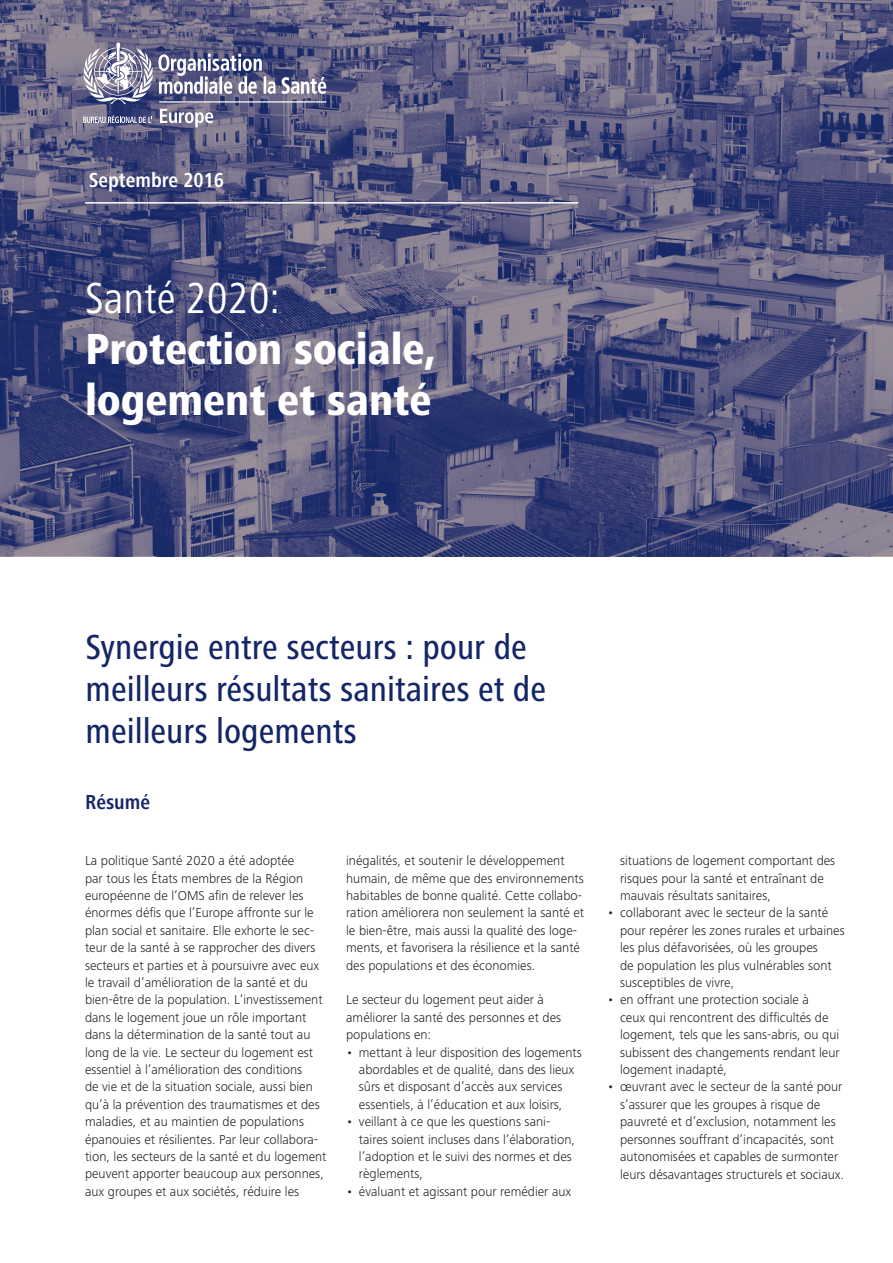
<style>
.page{position:relative;width:893px;height:1263px;background:#fff}
.page>*{position:absolute;margin:0;border:0;box-sizing:border-box;transform-origin:0 0}
.t1{font:800 condensed 45px/51px "Frutiger Next LT";color:#fff}
.t2{font:condensed 45px "Frutiger Next LT";color:#fff}
.t3{font:500 condensed 36px/42px "Frutiger Next LT";color:#142667}
.t4{font:700 condensed 21px "Frutiger Next LT";color:#fff}
.t5{font:700 condensed 21px "Frutiger Next LT";color:#142667}
.t6{font:300 13.5px/17.4px "Frutiger Next LT";color:#231f20}
</style>
<div class="page">
<svg style="left:0;top:0;width:893px;height:556px;background:#54567e"></svg>
<hr style="left:85px;top:202px;width:493px;height:2px;background:#fff">
<svg style="left:84px;top:43px;width:242px;height:84px;background:#787999"></svg>
<h3 class="t4" style="left:89px;top:169px;width:137px">Septembre 2016</h3>
<h1 class="t2" style="left:85px;top:273px;width:197px">Santé 2020:</h1>
<h1 class="t1" style="left:85px;top:324px;width:352px">Protection sociale, logement et santé</h1>
<h2 class="t3" style="left:86px;top:626px;width:462px">Synergie entre secteurs : pour de meilleurs résultats sanitaires et de meilleurs logements</h2>
<h3 class="t5" style="left:85px;top:790px;width:67px">Résumé</h3>
<p class="t6" style="left:85px;top:852px;width:243px">La politique Santé 2020 a été adoptée<br>par tous les États membres de la Région européenne de l’OMS afin de relever les énormes défis que l’Europe affronte sur le plan social et sanitaire. Elle exhorte le sec&shy;teur de la santé à se rapprocher des divers secteurs et parties et à poursuivre avec eux le travail d’amélioration de la santé et du bien-être de la population. L’investissement dans le logement joue un rôle important dans la détermination de la santé tout au long de la vie. Le secteur du logement est essentiel à l’amélioration des conditions<br>de vie et de la situation sociale, aussi bien qu’à la prévention des traumatismes et des maladies, et au maintien de populations épanouies et résilientes. Par leur collabora&shy;tion, les secteurs de la santé et du logement peuvent apporter beaucoup aux personnes, aux groupes et aux sociétés, réduire les</p>
<p class="t6" style="left:346px;top:852px;width:239px">inégalités, et soutenir le développement humain, de même que des environnements habitables de bonne qualité. Cette collabo&shy;ration améliorera non seulement la santé et le bien-être, mais aussi la qualité des loge&shy;ments, et favorisera la résilience et la santé des populations et des économies.</p>
<p class="t6" style="left:346px;top:991px;width:217px">Le secteur du logement peut aider à améliorer la santé des personnes et des populations en:</p>
<p class="t6" style="left:346px;top:1043px;width:237px;text-align:center">• mettant à leur disposition des logements abordables et de qualité, dans des lieux sûrs et disposant d’accès aux services essentiels, à l’éducation et aux loisirs,</p>
<p class="t6" style="left:359px;top:1113px;width:218px;text-indent:-13px">• veillant à ce que les questions sani&shy;taires soient incluses dans l’élaboration, l’adoption et le suivi des normes et des règlements,</p>
<p class="t6" style="left:346px;top:1183px;width:227px">• évaluant et agissant pour remédier aux</p>
<p class="t6" style="left:620px;top:852px;width:217px">situations de logement comportant des risques pour la santé et entraînant de mauvais résultats sanitaires,</p>
<p class="t6" style="left:620px;top:904px;width:226px;text-indent:-13px">• collaborant avec le secteur de la santé pour repérer les zones rurales et urbaines les plus défavorisées, où les groupes<br>de population les plus vulnérables sont susceptibles de vivre,</p>
<p class="t6" style="left:620px;top:991px;width:221px;text-indent:-13px">• en offrant une protection sociale à<br>ceux qui rencontrent des difficultés de logement, tels que les sans-abris, ou qui subissent des changements rendant leur logement inadapté,</p>
<p class="t6" style="left:620px;top:1078px;width:226px;text-indent:-13px">• œuvrant avec le secteur de la santé pour s’assurer que les groupes à risque de pauvreté et d’exclusion, notamment les personnes souffrant d’incapacités, sont autonomisées et capables de surmonter leurs désavantages structurels et sociaux.</p>
</div>
